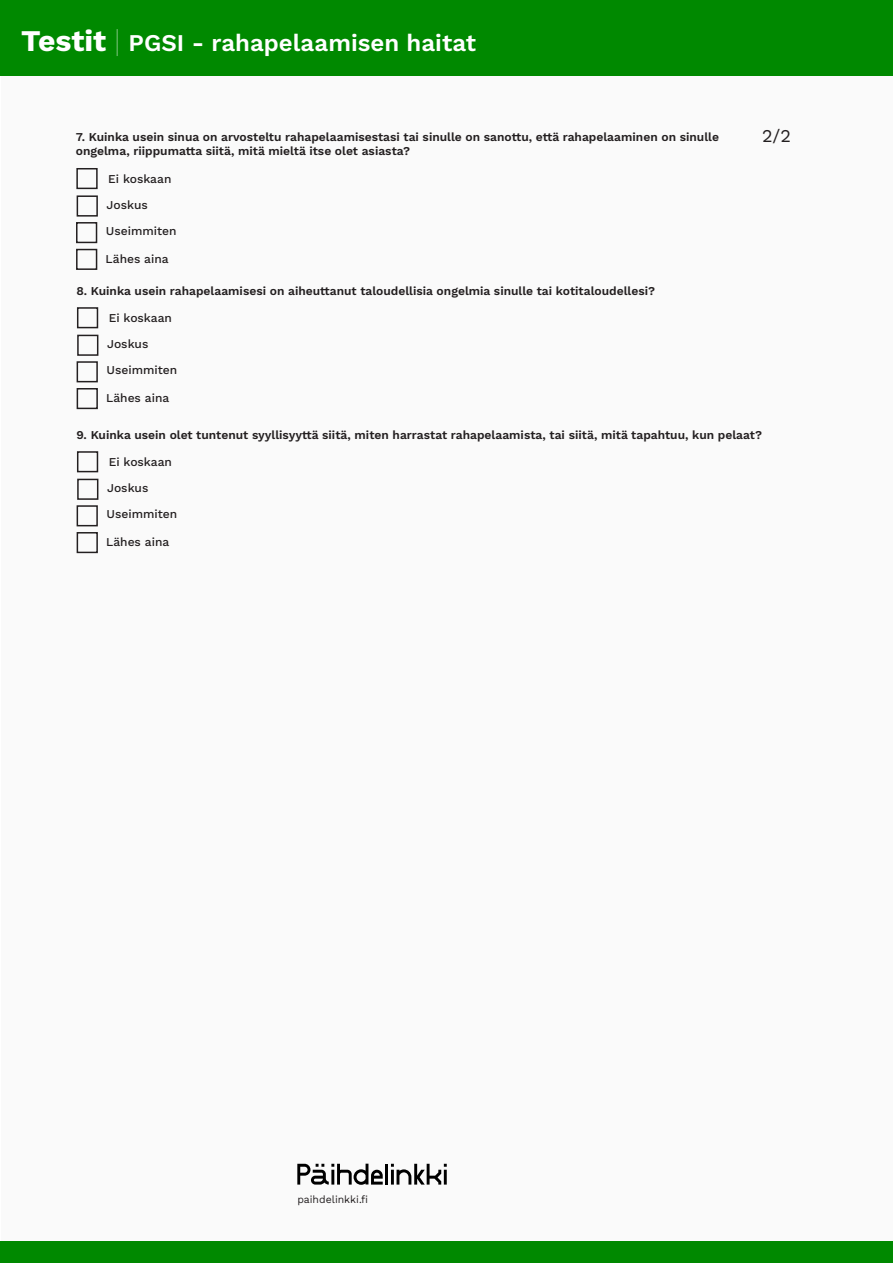
<style>
.page{position:relative;width:893px;height:1263px;background:#fff}
.page>*{position:absolute;margin:0;border:0;box-sizing:border-box;transform-origin:0 0}
.t1{font:24px "Work Sans";color:#fff}
.t2{font:18px "Work Sans";color:#231f20}
.t3{font:600 12px/14.4px "Work Sans";color:#231f20}
.t4{font:500 12px "Work Sans";color:#231f20}
.t5{font:10.5px "Work Sans";color:#231f20}
.s1{font-size:30px}
</style>
<div class="page">
<div style="left:2px;top:2px;width:891px;height:1261px;background:#fafafa"></div>
<div style="left:0;top:0;width:893px;height:75px;background:#008900"></div>
<div style="left:0;top:1242px;width:893px;height:21px;background:#008900"></div>
<svg style="left:297px;top:1164px;width:86px;height:21px"></svg>
<hr style="left:385px;top:1164px;width:3px;height:20px;background:#000">
<svg style="left:391px;top:1164px;width:56px;height:20px"></svg>
<hr style="left:444px;top:1170px;width:3px;height:14px;background:#000">
<div style="left:77px;top:307px;width:21px;height:21px;border:2px solid #231f20"></div>
<div style="left:77px;top:335px;width:21px;height:21px;border:2px solid #231f20"></div>
<div style="left:77px;top:361px;width:21px;height:21px;border:2px solid #231f20"></div>
<div style="left:77px;top:388px;width:21px;height:21px;border:2px solid #231f20"></div>
<div style="left:77px;top:451px;width:21px;height:21px;border:2px solid #231f20"></div>
<div style="left:77px;top:479px;width:21px;height:21px;border:2px solid #231f20"></div>
<div style="left:77px;top:505px;width:21px;height:21px;border:2px solid #231f20"></div>
<div style="left:77px;top:532px;width:21px;height:21px;border:2px solid #231f20"></div>
<div style="left:76px;top:168px;width:22px;height:21px;border:2px solid #231f20"></div>
<div style="left:77px;top:195px;width:21px;height:22px;border:2px solid #231f20"></div>
<div style="left:76px;top:222px;width:21px;height:21px;border:2px solid #231f20"></div>
<div style="left:76px;top:249px;width:21px;height:21px;border:2px solid #231f20"></div>
<p class="t1" style="left:21px;top:24px;width:456px"><span class="s1">Testit |</span> PGSI - rahapelaamisen haitat</p>
<p class="t3" style="left:76px;top:130px;width:645px">7. Kuinka usein sinua on arvosteltu rahapelaamisestasi tai sinulle on sanottu, että rahapelaaminen on sinulle ongelma, riippumatta siitä, mitä mieltä itse olet asiasta?</p>
<p class="t4" style="left:108px;top:172px;width:65px">Ei koskaan</p>
<p class="t4" style="left:107px;top:197px;width:43px">Joskus</p>
<p class="t4" style="left:106px;top:224px;width:72px">Useimmiten</p>
<p class="t4" style="left:106px;top:252px;width:65px">Lähes aina</p>
<p class="t3" style="left:76px;top:284px;width:580px">8. Kuinka usein rahapelaamisesi on aiheuttanut taloudellisia ongelmia sinulle tai kotitaloudellesi?</p>
<p class="t4" style="left:109px;top:311px;width:65px">Ei koskaan</p>
<p class="t4" style="left:107px;top:337px;width:43px">Joskus</p>
<p class="t2" style="left:762px;top:126px;width:30px">2/2</p>
<p class="t4" style="left:107px;top:363px;width:72px">Useimmiten</p>
<p class="t4" style="left:106px;top:391px;width:65px">Lähes aina</p>
<p class="t3" style="left:76px;top:428px;width:687px">9. Kuinka usein olet tuntenut syyllisyyttä siitä, miten harrastat rahapelaamista, tai siitä, mitä tapahtuu, kun pelaat?</p>
<p class="t4" style="left:109px;top:455px;width:65px">Ei koskaan</p>
<p class="t4" style="left:107px;top:481px;width:43px">Joskus</p>
<p class="t4" style="left:107px;top:507px;width:72px">Useimmiten</p>
<p class="t4" style="left:106px;top:535px;width:65px">Lähes aina</p>
<p class="t5" style="left:297px;top:1191px;width:72px">paihdelinkki.fi</p>
</div>
